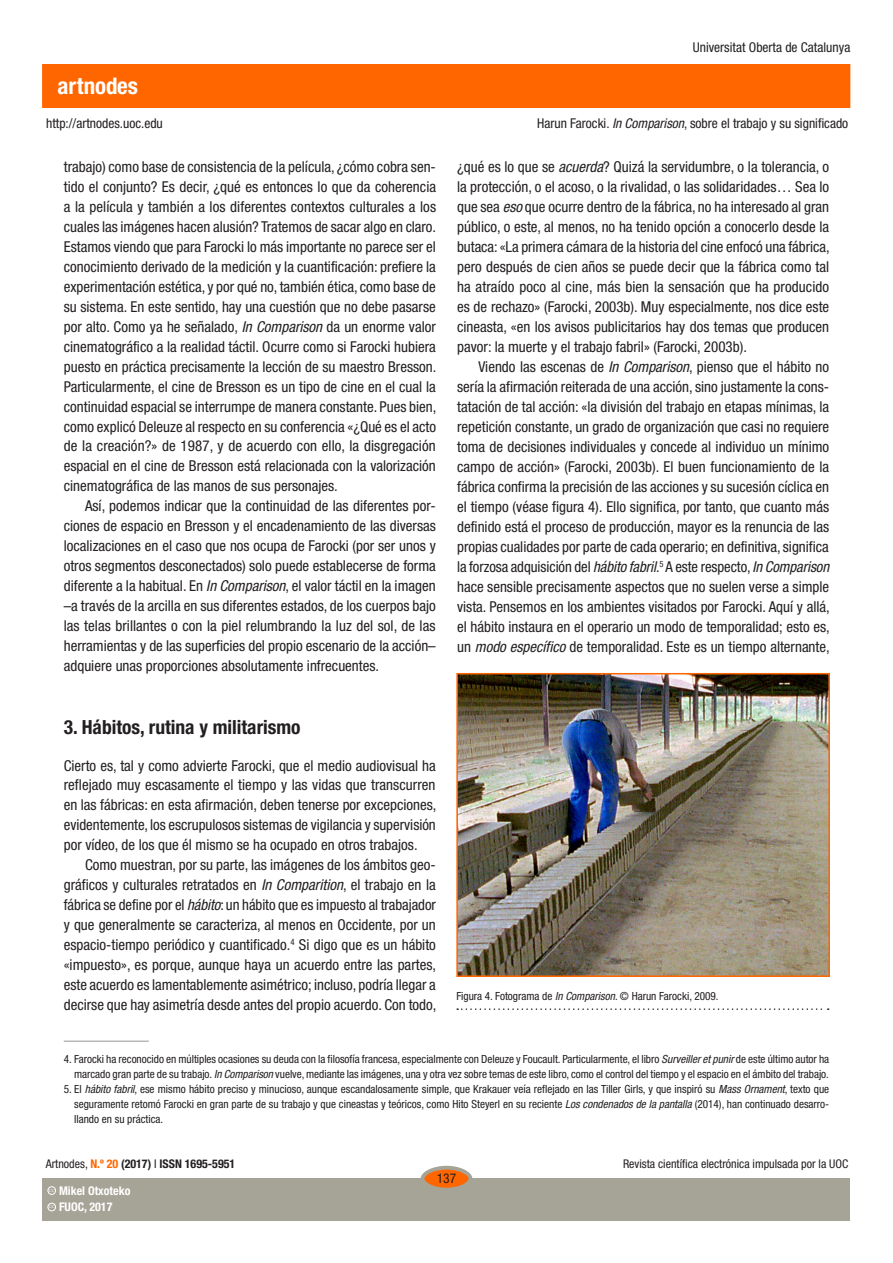
<style>
.page{position:relative;width:893px;height:1263px;background:#fff}
.page>*{position:absolute;margin:0;border:0;box-sizing:border-box;transform-origin:0 0}
.t1{font:700 condensed 22.95px "Helvetica Neue LT Std";color:#fff}
.SUBTITOLS{font:700 condensed 19.5px "Helvetica Neue LT Std";color:#231f20}
.text_general{font:condensed 15px/20px "Helvetica Neue LT Std";color:#231f20;text-align:justify}
.text_general_primerp{font:condensed 15px/20px "Helvetica Neue LT Std";color:#231f20;text-align:justify}
.t2{font:condensed 13.5px "Helvetica Neue LT Std";color:#231f20}
.t3{font:condensed 12px "Helvetica Neue LT Std";color:#231f20}
.t4{font:700 condensed 12px "Helvetica Neue LT Std";color:#231f20}
.t5{font:700 condensed 12px "Helvetica Neue LT Std";color:#fff}
._05_NOTASRESTO{font:condensed 11.25px/15px "Helvetica Neue LT Std";color:#231f20;text-align:justify}
._04_NOTAS1{font:condensed 11.25px/15px "Helvetica Neue LT Std";color:#231f20;text-align:right}
.PEUSDEFOTO{font:condensed 11.25px "Helvetica Neue LT Std";color:#231f20}
.t6{font:600 3.9px "Adobe Caslon Pro";color:#fff}
.s1{font-style:italic}
.s2{font-weight:400}
.s3{color:#f60}
</style>
<div class="page">
<div style="left:43px;top:65px;width:807px;height:42px;background:#f60"></div>
<div style="left:43px;top:1178px;width:807px;height:42px;background:#a6a397"></div>
<div style="left:422px;top:1168px;width:48px;height:21px;background:#f60;border-radius:50%"></div>
<div style="left:421px;top:1166px;width:51px;height:25px;border:4px solid #a6a397;border-radius:50%"></div>
<div style="left:48px;top:1203px;width:8px;height:8px;border:1px solid #fff;border-radius:50%"></div>
<div style="left:48px;top:1186px;width:8px;height:8px;border:1px solid #fff;border-radius:50%"></div>
<hr style="left:64px;top:1041px;width:85px;height:1px;background:#939598">
<img style="left:459px;top:676px;width:368px;height:298px">
<div style="left:456px;top:673px;width:374px;height:304px;border:2px solid #f60"></div>
<svg style="left:457px;top:1008px;width:372px;height:2px"></svg>
<h1 class="t1" style="left:58px;top:72px;width:82px">artnodes</h1>
<p class="t2" style="left:46px;top:115px;width:118px">http://artnodes.uoc.edu</p>
<p class="text_general" style="left:64px;top:157px;width:374px">trabajo) como base de consistencia de la película, ¿cómo cobra sen&shy;tido el conjunto? Es decir, ¿qué es entonces lo que da coherencia a la película y también a los diferentes contextos culturales a los cuales las imágenes hacen alusión? Tratemos de sacar algo en claro.<br>Estamos viendo que para Farocki lo más importante no parece ser el conocimiento derivado de la medición y la cuantificación: prefiere la experimentación estética, y por qué no, también ética, como base de su sistema. En este sentido, hay una cuestión que no debe pasarse por alto. Como ya he señalado, <span class="s1">In Comparison</span> da un enorme valor cinematográfico a la realidad táctil. Ocurre como si Farocki hubiera puesto en práctica precisamente la lección de su maestro Bresson.<br>Particularmente, el cine de Bresson es un tipo de cine en el cual la continuidad espacial se interrumpe de manera constante. Pues bien, como explicó Deleuze al respecto en su conferencia «¿Qué es el acto de la creación?» de 1987, y de acuerdo con ello, la disgregación espacial en el cine de Bresson está relacionada con la valorización cinematográfica de las manos de sus personajes.</p>
<p class="text_general" style="left:64px;top:496px;width:374px;text-indent:21px">Así, podemos indicar que la continuidad de las diferentes por&shy;ciones de espacio en Bresson y el encadenamiento de las diversas localizaciones en el caso que nos ocupa de Farocki (por ser unos y otros segmentos desconectados) solo puede establecerse de forma diferente a la habitual. En <span class="s1">In Comparison</span>, el valor táctil en la imagen –a través de la arcilla en sus diferentes estados, de los cuerpos bajo las telas brillantes o con la piel relumbrando la luz del sol, de las herramientas y de las superficies del propio escenario de la acción– adquiere unas proporciones absolutamente infrecuentes.</p>
<p class="SUBTITOLS" style="left:64px;top:715px;width:238px">3. Hábitos, rutina y militarismo</p>
<p class="text_general_primerp" style="left:64px;top:755px;width:374px">Cierto es, tal y como advierte Farocki, que el medio audiovisual ha reflejado muy escasamente el tiempo y las vidas que transcurren en las fábricas: en esta afirmación, deben tenerse por excepciones, evidentemente, los escrupulosos sistemas de vigilancia y supervisión por vídeo, de los que él mismo se ha ocupado en otros trabajos.</p>
<p class="text_general" style="left:64px;top:855px;width:374px;text-indent:21px">Como muestran, por su parte, las imágenes de los ámbitos geo&shy;gráficos y culturales retratados en <span class="s1">In Comparition</span>, el trabajo en la fábrica se define por el <span class="s1">hábito</span>: un hábito que es impuesto al trabajador y que generalmente se caracteriza, al menos en Occidente, por un espacio-tiempo periódico y cuantificado.<sup>4</sup> Si digo que es un hábito «impuesto», es porque, aunque haya un acuerdo entre las partes, este acuerdo es lamentablemente asimétrico; incluso, podría llegar a decirse que hay asimetría desde antes del propio acuerdo. Con todo,</p>
<p class="t2" style="left:693px;top:40px;width:159px">Universitat Oberta de Catalunya</p>
<p class="t2" style="left:537px;top:115px;width:312px">Harun Farocki. <span class="s1">In Comparison</span>, sobre el trabajo y su significado</p>
<p class="text_general" style="left:457px;top:157px;width:374px">¿qué es lo que se <span class="s1">acuerda</span>? Quizá la servidumbre, o la tolerancia, o la protección, o el acoso, o la rivalidad, o las solidaridades… Sea lo que sea <span class="s1">eso</span> que ocurre dentro de la fábrica, no ha interesado al gran público, o este, al menos, no ha tenido opción a conocerlo desde la butaca: «La primera cámara de la historia del cine enfocó una fábrica, pero después de cien años se puede decir que la fábrica como tal ha atraído poco al cine, más bien la sensación que ha producido es de rechazo» (Farocki, 2003b). Muy especialmente, nos dice este cineasta, «en los avisos publicitarios hay dos temas que producen pavor: la muerte y el trabajo fabril» (Farocki, 2003b).</p>
<p class="text_general" style="left:457px;top:357px;width:374px;text-indent:21px">Viendo las escenas de <span class="s1">In Comparison</span>, pienso que el hábito no sería la afirmación reiterada de una acción, sino justamente la cons&shy;tatación de tal acción: «la división del trabajo en etapas mínimas, la repetición constante, un grado de organización que casi no requiere toma de decisiones individuales y concede al individuo un mínimo campo de acción» (Farocki, 2003b). El buen funcionamiento de la fábrica confirma la precisión de las acciones y su sucesión cíclica en el tiempo (véase figura 4)<span class="s1">.</span> Ello significa, por tanto, que cuanto más definido está el proceso de producción, mayor es la renuncia de las propias cualidades por parte de cada operario; en definitiva, significa la forzosa adquisición del <span class="s1">hábito fabril</span>.<sup>5</sup> A este respecto, <span class="s1">In Comparison </span>hace sensible precisamente aspectos que no suelen verse a simple vista. Pensemos en los ambientes visitados por Farocki. Aquí y allá, el hábito instaura en el operario un modo de temporalidad; esto es, un <span class="s1">modo específico</span> de temporalidad. Este es un tiempo alternante,</p>
<p class="PEUSDEFOTO" style="left:456px;top:989px;width:264px">Figura 4. Fotograma de <span class="s1">In Comparison</span>. © Harun Farocki, 2009.</p>
<p class="_04_NOTAS1" style="left:64px;top:1051px;width:767px">4. Farocki ha reconocido en múltiples ocasiones su deuda con la filosofía francesa, especialmente con Deleuze y Foucault. Particularmente, el libro <span class="s1">Surveiller et punir</span> de este último autor ha marcado gran parte de su trabajo. <span class="s1">In Comparison</span> vuelve, mediante las imágenes, una y otra vez sobre temas de este libro, como el control del tiempo y el espacio en el ámbito del trabajo.</p>
<p class="_05_NOTASRESTO" style="left:74px;top:1081px;width:756px;text-indent:-10px">5. El <span class="s1">hábito fabril</span>, ese mismo hábito preciso y minucioso, aunque escandalosamente simple, que Krakauer veía reflejado en las Tiller Girls, y que inspiró su <span class="s1">Mass Ornament</span>, texto que seguramente retomó Farocki en gran parte de su trabajo y que cineastas y teóricos, como Hito Steyerl en su reciente <span class="s1">Los condenados de la pantalla</span> (2014), han continuado desarro&shy;llando en su práctica.</p>
<p class="t4" style="left:46px;top:1157px;width:191px"><span class="s2">Artnodes,</span> <span class="s3">N.º 20</span> (2017) <span class="s2">I</span> ISSN 1695-5951</p>
<p class="t6" style="left:49px;top:1205px;width:7px">CC</p>
<p class="t5" style="left:59px;top:1200px;width:55px">FUOC, 2017</p>
<p class="t5" style="left:59px;top:1183px;width:73px">Mikel Otxoteko</p>
<p class="t6" style="left:49px;top:1188px;width:7px">CC</p>
<p class="t2" style="left:437px;top:1171px;width:21px">137</p>
<p class="t3" style="left:623px;top:1157px;width:227px">Revista científica electrónica impulsada por la UOC</p>
</div>
